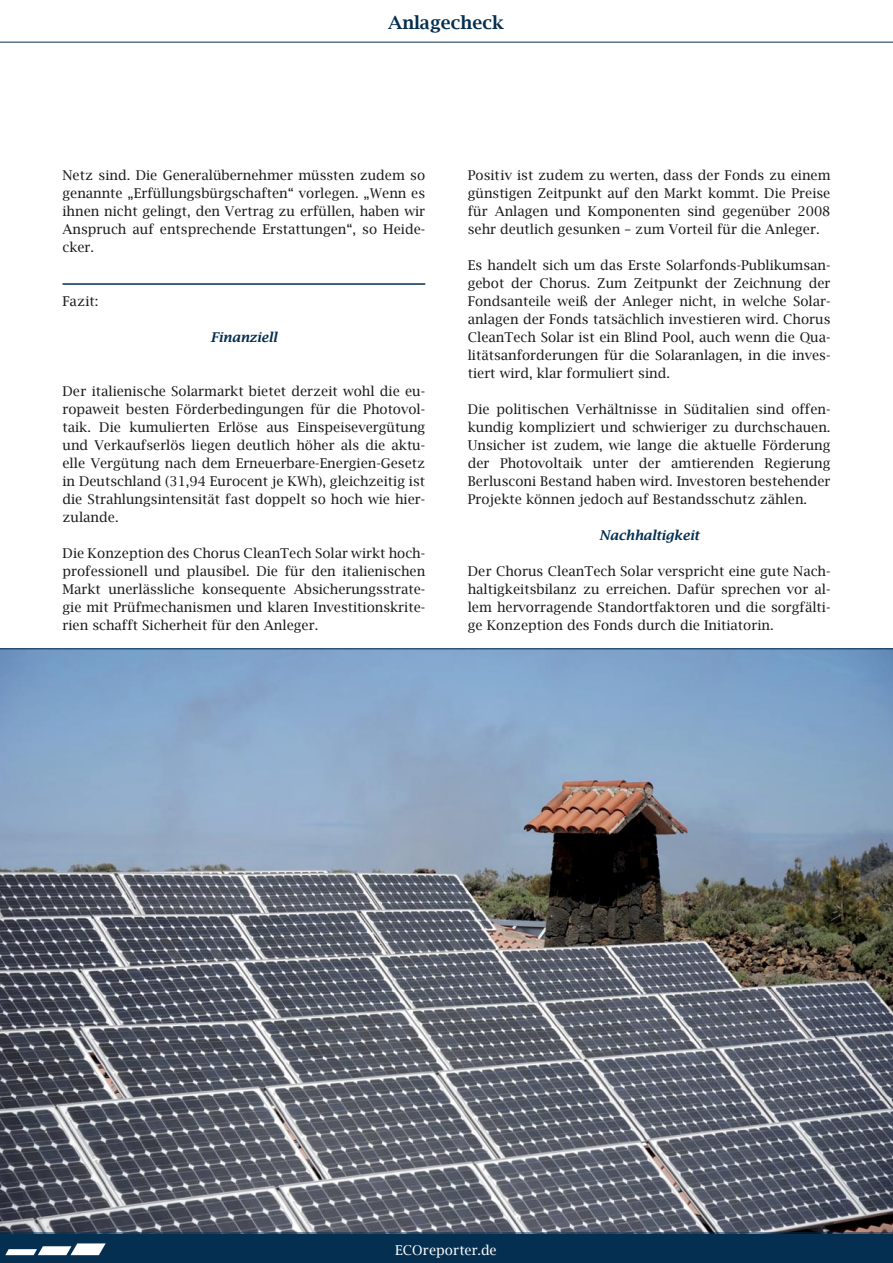
<style>
.page{position:relative;width:893px;height:1263px;background:#fff}
.page>*{position:absolute;margin:0;border:0;box-sizing:border-box;transform-origin:0 0}
.t1{font:600 18px "Lucida Bright";color:#042f50}
.Lauftext{font:13.5px/18px "Lucida Bright";color:#191919;text-align:justify}
.ZwiTi{font:italic 600 13.5px "Lucida Bright";color:#042f50}
.t2{font:13.5px "Lucida Bright";color:#fff}
.Fazit{font:13.5px "Lucida Bright";letter-spacing:.005em;color:#191919}
</style>
<div class="page">
<div style="left:0;top:1233px;width:893px;height:30px;background:#042f50"></div>
<svg style="left:0;top:41px;width:893px;height:2px;background:#8096a6"></svg>
<svg style="left:5px;top:1243px;width:101px;height:12px"></svg>
<hr style="left:63px;top:283px;width:362px;height:2px;background:#042f50">
<svg style="left:0;top:648px;width:893px;height:585px;background:#747f8f"></svg>
<p class="t1" style="left:388px;top:12px;width:117px">Anlagecheck</p>
<p class="Lauftext" style="left:63px;top:166px;width:364px">Netz sind. Die Generalübernehmer müssten zudem so genannte „Erfüllungsbürgschaften“ vorlegen. „Wenn es ihnen nicht gelingt, den Vertrag zu erfüllen, haben wir Anspruch auf entsprechende Erstattungen“, so Heide&shy;cker.</p>
<p class="Fazit" style="left:63px;top:293px;width:37px">Fazit:</p>
<p class="ZwiTi" style="left:211px;top:329px;width:68px">Finanziell</p>
<p class="Lauftext" style="left:63px;top:382px;width:364px">Der italienische Solarmarkt bietet derzeit wohl die eu&shy;ropaweit besten Förderbedingungen für die Photovol&shy;taik. Die kumulierten Erlöse aus Einspeisevergütung und Verkaufserlös liegen deutlich höher als die aktu&shy;elle Vergütung nach dem Erneuerbare-Energien-Gesetz in Deutschland (31,94 Eurocent je KWh), gleichzeitig ist die Strahlungsintensität fast doppelt so hoch wie hier&shy;zulande.</p>
<p class="Lauftext" style="left:63px;top:544px;width:364px">Die Konzeption des Chorus CleanTech Solar wirkt hoch&shy;professionell und plausibel. Die für den italienischen Markt unerlässliche konsequente Absicherungsstrate&shy;gie mit Prüfmechanismen und klaren Investitionskrite&shy;rien schafft Sicherheit für den Anleger.</p>
<p class="Lauftext" style="left:468px;top:166px;width:364px">Positiv ist zudem zu werten, dass der Fonds zu einem günstigen Zeitpunkt auf den Markt kommt. Die Preise für Anlagen und Komponenten sind gegenüber 2008 sehr deutlich gesunken – zum Vorteil für die Anleger.</p>
<p class="Lauftext" style="left:468px;top:256px;width:364px">Es handelt sich um das Erste Solarfonds-Publikumsan&shy;gebot der Chorus. Zum Zeitpunkt der Zeichnung der Fondsanteile weiß der Anleger nicht, in welche Solar&shy;anlagen der Fonds tatsächlich investieren wird. Chorus CleanTech Solar ist ein Blind Pool, auch wenn die Qua&shy;litätsanforderungen für die Solaranlagen, in die inves&shy;tiert wird, klar formuliert sind.</p>
<p class="Lauftext" style="left:468px;top:400px;width:364px">Die politischen Verhältnisse in Süditalien sind offen&shy;kundig kompliziert und schwieriger zu durchschauen.<br>Unsicher ist zudem, wie lange die aktuelle Förderung der Photovoltaik unter der amtierenden Regierung Berlusconi Bestand haben wird. Investoren bestehender Projekte können jedoch auf Bestandsschutz zählen.</p>
<p class="ZwiTi" style="left:599px;top:527px;width:102px">Nachhaltigkeit</p>
<p class="Lauftext" style="left:468px;top:562px;width:364px">Der Chorus CleanTech Solar verspricht eine gute Nach&shy;haltigkeitsbilanz zu erreichen. Dafür sprechen vor al&shy;lem hervorragende Standortfaktoren und die sorgfälti&shy;ge Konzeption des Fonds durch die Initiatorin.</p>
<p class="t2" style="left:395px;top:1242px;width:103px">ECOreporter.de</p>
</div>
